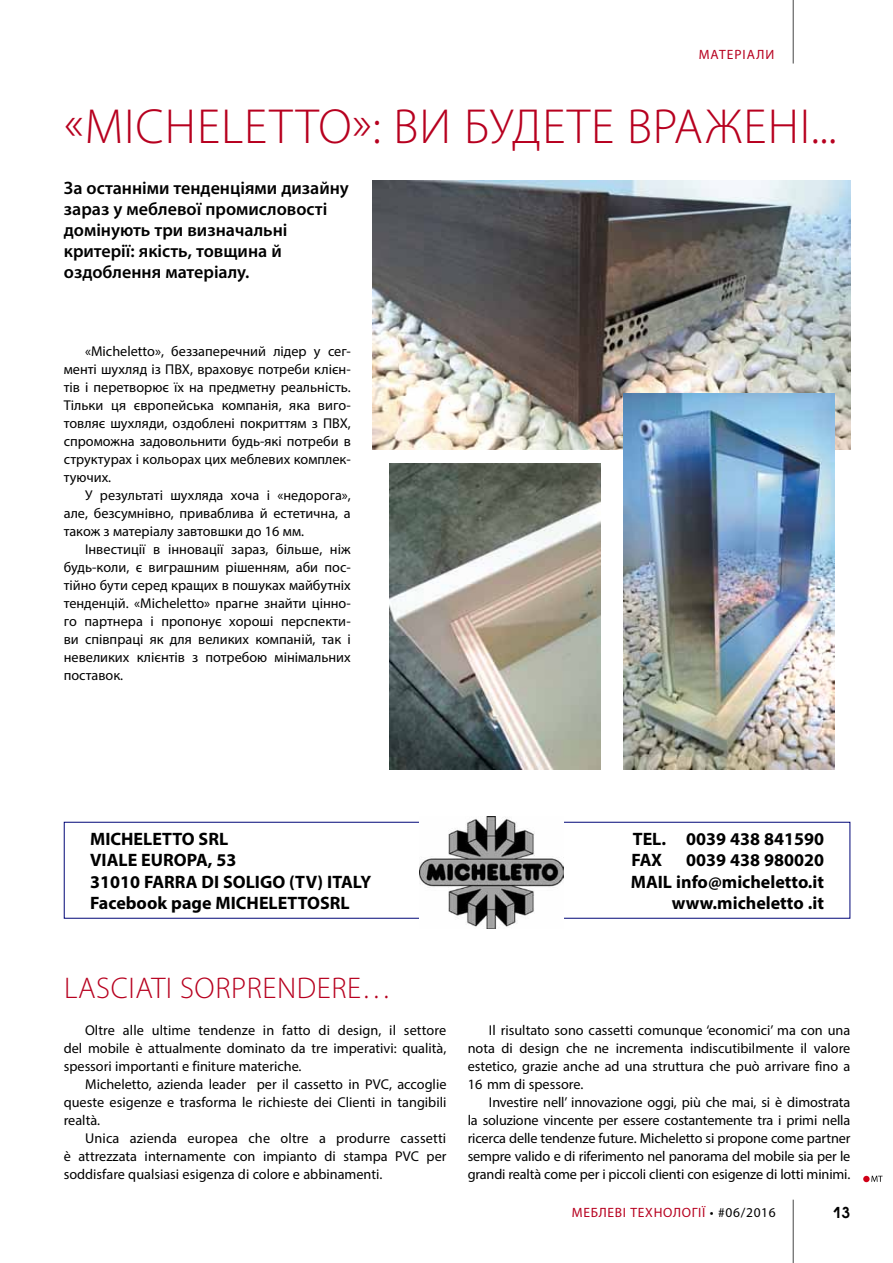
<style>
.page{position:relative;width:893px;height:1263px;background:#fff}
.page>*{position:absolute;margin:0;border:0;box-sizing:border-box;transform-origin:0 0}
.t1{font:300 49.5px "Myriad Pro";letter-spacing:.02em;color:#b7001f}
.t2{font:300 30px "Myriad Pro";letter-spacing:.02em;color:#b7001f}
.t3{font:700 18px/21.6px "Myriad Pro";color:#000}
.t4{font:600 18px/21px "Myriad Pro";color:#000}
.t5{font:600 15px "Avant Garde Gothic C";color:#000}
.t6{font:14.25px/18px "Myriad Pro";color:#000;text-align:justify}
.t7{font:13.5px "Myriad Pro";letter-spacing:.05em;color:#b7001f}
.s1{color:#000}
</style>
<div class="page">
<hr style="left:793px;top:1200px;width:1px;height:63px;background:#464646">
<hr style="left:793px;top:0;width:1px;height:64px;background:#464646">
<div style="left:863px;top:1176px;width:7px;height:6px;background:#d00017;border-radius:50%"></div>
<svg style="left:871px;top:1176px;width:12px;height:6px"></svg>
<img style="left:420px;top:816px;width:143px;height:113px">
<img style="left:372px;top:180px;width:478px;height:269px">
<img style="left:389px;top:463px;width:211px;height:306px">
<img style="left:623px;top:394px;width:211px;height:375px">
<p class="t7" style="left:699px;top:46px;width:77px">матеріали</p>
<h1 class="t1" style="left:64px;top:97px;width:774px">«MICHELETTO»: ВИ БУДЕТЕ ВРАЖЕНІ...</h1>
<p class="t4" style="left:64px;top:177px;width:287px">За останніми тенденціями дизайну зараз у меблевої промисловості домінують три визначальні критерії: якість, товщина й оздоблення матеріалу.</p>
<p class="t6" style="left:64px;top:342px;width:289px;text-indent:21px">«Micheletto», беззаперечний лідер у сег&shy;менті шухляд із ПВХ, враховує потреби клієн&shy;тів і перетворює їх на предметну реальність.<br>Тільки ця європейська компанія, яка виго&shy;товляє шухляди, оздоблені покриттям з ПВХ, спроможна задовольнити будь-які потреби в структурах і кольорах цих меблевих комплек&shy;туючих.</p>
<p class="t6" style="left:64px;top:486px;width:289px;text-indent:21px">У результаті шухляда хоча і «недорога», але, безсумнівно, приваблива й естетична, а також з матеріалу завтовшки до 16 мм.</p>
<p class="t6" style="left:64px;top:539px;width:289px;text-indent:21px">Інвестиції в інновації зараз, більше, ніж будь-коли, є виграшним рішенням, аби пос&shy;тійно бути серед кращих в пошуках майбутніх тенденцій. «Micheletto» прагне знайти цінно&shy;го партнера і пропонує хороші перспекти&shy;ви співпраці як для великих компаній, так і невеликих клієнтів з потребою мінімальних поставок.</p>
<p class="t3" style="left:90px;top:827px;width:283px">MICHELETTO SRL<br>VIALE EUROPA, 53<br>31010 FARRA DI SOLIGO (TV) ITALY<br>Facebook page MICHELETTOSRL</p>
<p class="t3" style="left:631px;top:827px;width:194px">TEL. 0039 438 841590<br>FAX</p>
<p class="t3" style="left:631px;top:849px;width:195px;text-align:right">0039 438 980020<br>MAIL info@micheletto.it www.micheletto .it</p>
<h2 class="t2" style="left:64px;top:970px;width:329px">LASCIATI SORPRENDERE…</h2>
<p class="t6" style="left:64px;top:1021px;width:384px;text-indent:21px">Oltre alle ultime tendenze in fatto di design, il settore del mobile è attualmente dominato da tre imperativi: qualità, spessori importanti e finiture materiche.</p>
<p class="t6" style="left:64px;top:1075px;width:384px;text-indent:21px">Micheletto, azienda leader per il cassetto in PVC, accoglie queste esigenze e trasforma le richieste dei Clienti in tangibili realtà.</p>
<p class="t6" style="left:64px;top:1129px;width:384px;text-indent:21px">Unica azienda europea che oltre a produrre cassetti è attrezzata internamente con impianto di stampa PVC per soddisfare qualsiasi esigenza di colore e abbinamenti.</p>
<p class="t6" style="left:468px;top:1021px;width:384px;text-indent:21px">Il risultato sono cassetti comunque ‘economici’ ma con una nota di design che ne incrementa indiscutibilmente il valore estetico, grazie anche ad una struttura che può arrivare fino a 16 mm di spessore.</p>
<p class="t6" style="left:468px;top:1093px;width:384px;text-indent:21px">Investire nell’ innovazione oggi, più che mai, si è dimostrata la soluzione vincente per essere costantemente tra i primi nella ricerca delle tendenze future. Micheletto si propone come partner sempre valido e di riferimento nel panorama del mobile sia per le grandi realtà come per i piccoli clienti con esigenze di lotti minimi.</p>
<p class="t7" style="left:572px;top:1204px;width:205px">МЕБЛЕВI ТЕХНОЛОГIЇ <span class="s1">• #06/2016</span></p>
<p class="t5" style="left:833px;top:1203px;width:19px">13</p>
</div>
